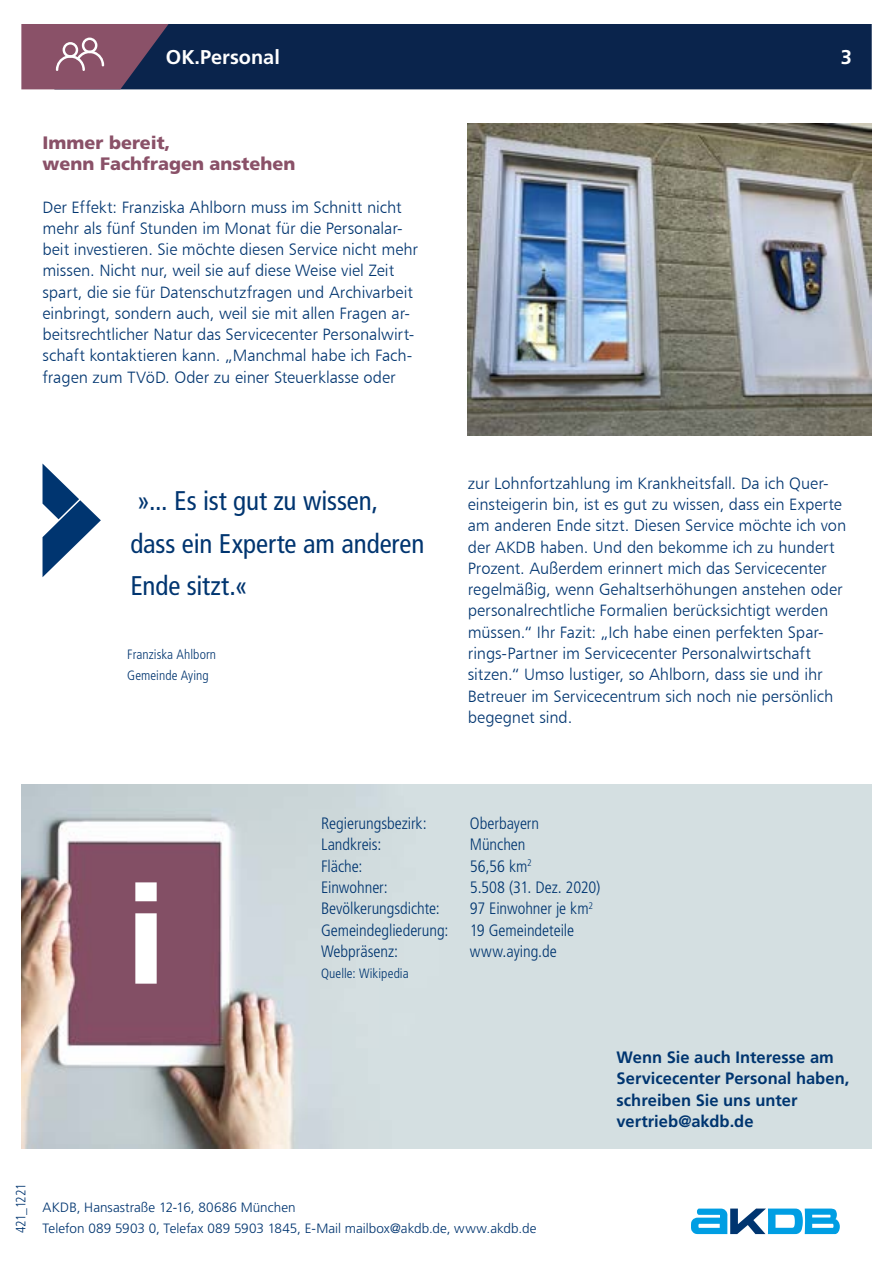
<style>
.page{position:relative;width:893px;height:1263px;background:#fff}
.page>*{position:absolute;margin:0;border:0;box-sizing:border-box;transform-origin:0 0}
.t1{font:900 condensed 135px "Frutiger LT Pro";color:#fff}
.t2{font:condensed 27px/42.6px "Frutiger LT Pro";letter-spacing:-.005em;color:#003570}
.t3{font:700 19.95px "Frutiger LT Pro";color:#fff}
.t4{font:900 18px/21.3px "Frutiger LT Pro";color:#8a5168}
.t5{font:16.5px/21.3px "Humanist 777 BT Light B";letter-spacing:-.005em;color:#003570}
.t6{font:300 condensed 16.5px "Frutiger LT Pro";letter-spacing:-.005em;color:#003570}
.t7{font:700 16.5px/21.3px "Frutiger LT Pro";color:#003570}
.t8{font:300 13.5px/21.3px "Frutiger LT Pro";letter-spacing:.005em;color:#003570}
.t9{font:300 condensed 13.5px/21.3px "Frutiger LT Pro";letter-spacing:.005em;color:#003570}
</style>
<div class="page">
<div style="left:169px;top:24px;width:703px;height:65px;background:#0a244c"></div>
<svg style="left:21px;top:24px;width:148px;height:65px;background:#7a5169"></svg>
<svg style="left:691px;top:1208px;width:149px;height:26px"></svg>
<img style="left:21px;top:784px;width:851px;height:364px">
<svg style="left:43px;top:464px;width:58px;height:113px"></svg>
<img style="left:468px;top:123px;width:404px;height:313px">
<p class="t3" style="left:166px;top:45px;width:116px">OK.Personal</p>
<p class="t3" style="left:841px;top:45px;width:13px">3</p>
<p class="t4" style="left:43px;top:132px;width:255px">Immer bereit,<br>wenn Fachfragen anstehen</p>
<p class="t5" style="left:43px;top:196px;width:377px">Der Effekt: Franziska Ahlborn muss im Schnitt nicht mehr als fünf Stunden im Monat für die Personalar&shy;beit investieren. Sie möchte diesen Service nicht mehr missen. Nicht nur, weil sie auf diese Weise viel Zeit spart, die sie für Datenschutzfragen und Archivarbeit einbringt, sondern auch, weil sie mit allen Fragen ar&shy;beitsrechtlicher Natur das Servicecenter Personalwirt&shy;schaft kontaktieren kann. „Manchmal habe ich Fach&shy;fragen zum TVöD. Oder zu einer Steuerklasse oder</p>
<h2 class="t2" style="left:130px;top:480px;width:295px">»... Es ist gut zu wissen,<br>dass ein Experte am anderen<br>Ende sitzt.«</h2>
<p class="t9" style="left:127px;top:644px;width:90px">Franziska Ahlborn<br>Gemeinde Aying</p>
<p class="t5" style="left:468px;top:472px;width:380px">zur Lohnfortzahlung im Krankheitsfall. Da ich Quer&shy;einsteigerin bin, ist es gut zu wissen, dass ein Experte am anderen Ende sitzt. Diesen Service möchte ich von der AKDB haben. Und den bekomme ich zu hundert Prozent. Außerdem erinnert mich das Servicecenter regelmäßig, wenn Gehaltserhöhungen anstehen oder personalrechtliche Formalien berücksichtigt werden müssen.“ Ihr Fazit: „Ich habe einen perfekten Spar&shy;rings-Partner im Servicecenter Personalwirtschaft sitzen.“ Umso lustiger, so Ahlborn, dass sie und ihr Betreuer im Servicecentrum sich noch nie persönlich begegnet sind.</p>
<h1 class="t1" style="left:127px;top:855px;width:39px">i</h1>
<p class="t6" style="left:321px;top:814px;width:107px">Regierungsbezirk:</p>
<p class="t6" style="left:470px;top:814px;width:71px">Oberbayern</p>
<p class="t6" style="left:321px;top:835px;width:62px">Landkreis:</p>
<p class="t6" style="left:470px;top:835px;width:57px">München</p>
<p class="t6" style="left:321px;top:856px;width:43px">Fläche:</p>
<p class="t6" style="left:470px;top:856px;width:63px">56,56 km<sup>2</sup></p>
<p class="t6" style="left:321px;top:878px;width:68px">Einwohner:</p>
<p class="t6" style="left:470px;top:878px;width:132px">5.508 (31. Dez. 2020)</p>
<p class="t6" style="left:321px;top:899px;width:120px">Bevölkerungsdichte:</p>
<p class="t6" style="left:470px;top:899px;width:125px">97 Einwohner je km<sup>2</sup></p>
<p class="t6" style="left:321px;top:920px;width:129px">Gemeindegliederung:</p>
<p class="t6" style="left:470px;top:920px;width:106px">19 Gemeindeteile</p>
<p class="t6" style="left:321px;top:942px;width:79px">Webpräsenz:</p>
<p class="t6" style="left:470px;top:942px;width:88px">www.aying.de</p>
<p class="t9" style="left:321px;top:963px;width:89px">Quelle: Wikipedia</p>
<p class="t9" style="left:10px;top:1233px;width:51px;rotate:-90deg">421_1221</p>
<p class="t8" style="left:43px;top:1197px;width:495px">AKDB, Hansastraße 12-16, 80686 München<br>Telefon 089 5903 0, Telefax 089 5903 1845, E-Mail mailbox@akdb.de, www.akdb.de</p>
<p class="t7" style="left:617px;top:1047px;width:234px">Wenn Sie auch Interesse am<br>Servicecenter Personal haben, schreiben Sie uns unter vertrieb@akdb.de</p>
</div>
